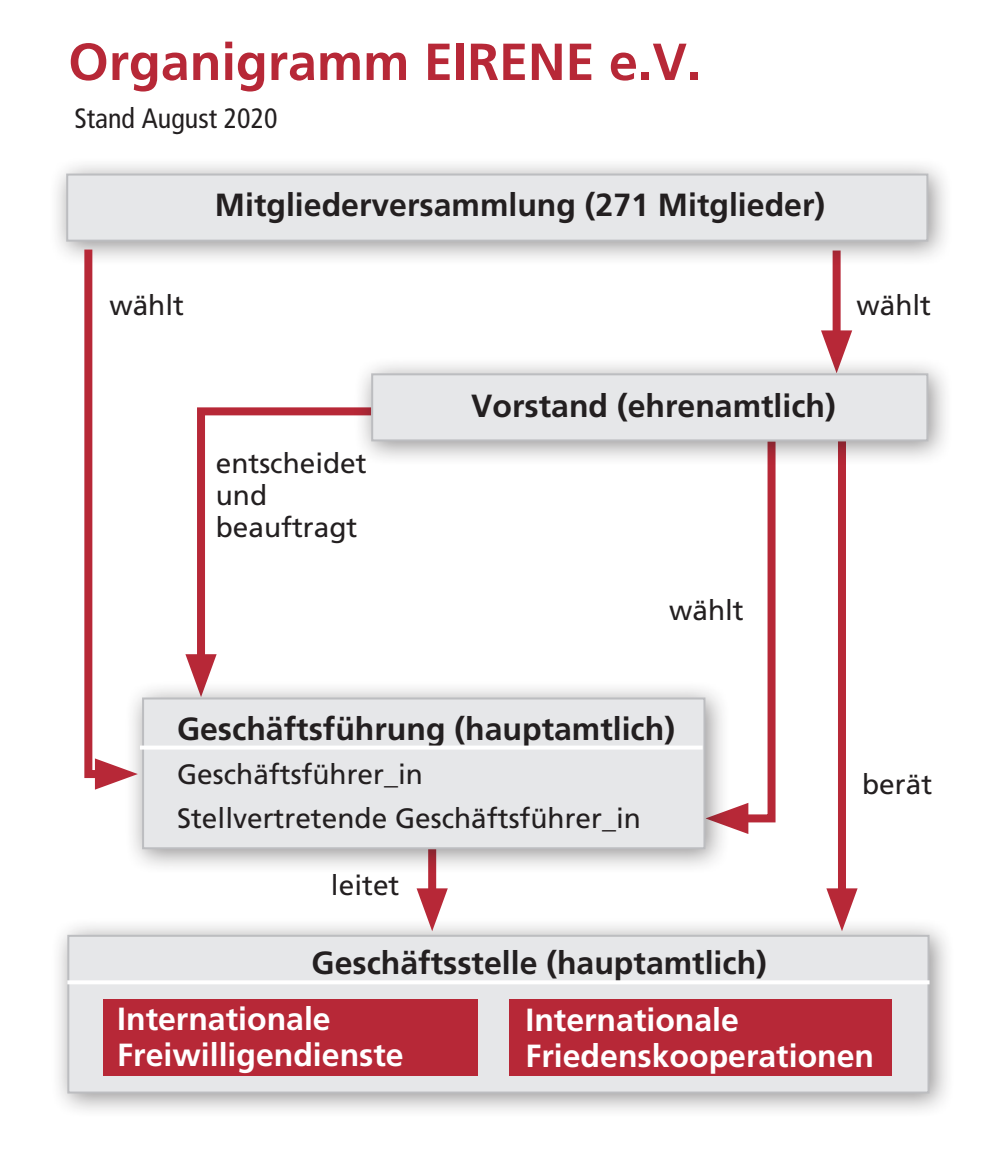
<style>
.page{position:relative;width:999px;height:1154px;background:#fff}
.page>*{position:absolute;margin:0;border:0;box-sizing:border-box;transform-origin:0 0}
.t1{font:700 52px "Frutiger";color:#b72837}
.t2{font:700 32px "Frutiger";color:#231f20}
.t3{font:700 32px/36px "Frutiger";color:#fff}
.t4{font:28px/32px "Frutiger";color:#231f20}
.t5{font:condensed 28px "Frutiger";color:#231f20}
</style>
<div class="page">
<div style="left:49px;top:916px;width:906px;height:203px;background:#231f20;opacity:.49"></div>
<div style="left:67px;top:934px;width:862px;height:159px;background:#e6e7e9;border:2px solid #bcbdc0"></div>
<div style="left:103px;top:999px;width:375px;height:76px;background:#b72837"></div>
<svg style="left:197px;top:407px;width:156px;height:247px"></svg>
<svg style="left:185px;top:654px;width:32px;height:25px"></svg>
<div style="left:832px;top:250px;width:8px;height:95px;background:#b72837"></div>
<svg style="left:821px;top:330px;width:31px;height:25px"></svg>
<svg style="left:730px;top:467px;width:46px;height:366px"></svg>
<div style="left:838px;top:437px;width:8px;height:466px;background:#b72837"></div>
<svg style="left:826px;top:888px;width:31px;height:43px"></svg>
<div style="left:428px;top:776px;width:8px;height:127px;background:#b72837"></div>
<svg style="left:416px;top:888px;width:32px;height:43px"></svg>
<div style="left:49px;top:156px;width:904px;height:112px;background:#231f20;opacity:.49"></div>
<div style="left:66px;top:173px;width:862px;height:68px;background:#e6e7e9;border:2px solid #bcbdc0"></div>
<div style="left:509px;top:999px;width:382px;height:76px;background:#b72837"></div>
<div style="left:353px;top:355px;width:600px;height:112px;background:#231f20;opacity:.49"></div>
<div style="left:371px;top:373px;width:557px;height:68px;background:#e6e7e9;border:2px solid #bcbdc0"></div>
<hr style="left:67px;top:980px;width:862px;height:4px;background:#fff">
<div style="left:124px;top:679px;width:606px;height:196px;background:#231f20;opacity:.49"></div>
<div style="left:142px;top:697px;width:563px;height:152px;background:#e6e7e9;border:2px solid #bcbdc0"></div>
<svg style="left:140px;top:745px;width:562px;height:4px;fill:#fff"></svg>
<svg style="left:80px;top:241px;width:58px;height:548px"></svg>
<h1 class="t1" style="left:68px;top:31px;width:634px">Organigramm EIRENE e.V.</h1>
<p class="t5" style="left:74px;top:102px;width:205px">Stand August 2020</p>
<p class="t2" style="left:215px;top:186px;width:611px">Mitgliederversammlung (271 Mitglieder)</p>
<p class="t4" style="left:109px;top:289px;width:76px">wählt</p>
<p class="t4" style="left:856px;top:289px;width:76px">wählt</p>
<p class="t4" style="left:216px;top:447px;width:152px">entscheidet und beauftragt</p>
<p class="t2" style="left:471px;top:387px;width:366px">Vorstand (ehrenamtlich)</p>
<p class="t4" style="left:669px;top:594px;width:76px">wählt</p>
<p class="t2" style="left:177px;top:709px;width:499px">Geschäftsführung (hauptamtlich)</p>
<p class="t4" style="left:177px;top:751px;width:465px;line-height:44px">Geschäftsführer_in<br>Stellvertretende Geschäftsführer_in</p>
<p class="t4" style="left:331px;top:869px;width:70px">leitet</p>
<p class="t4" style="left:862px;top:768px;width:72px">berät</p>
<p class="t2" style="left:311px;top:943px;width:457px">Geschäftsstelle (hauptamtlich)</p>
<p class="t3" style="left:117px;top:1001px;width:288px">Internationale<br>Freiwilligendienste</p>
<p class="t3" style="left:525px;top:1001px;width:350px">Internationale<br>Friedenskooperationen</p>
</div>
